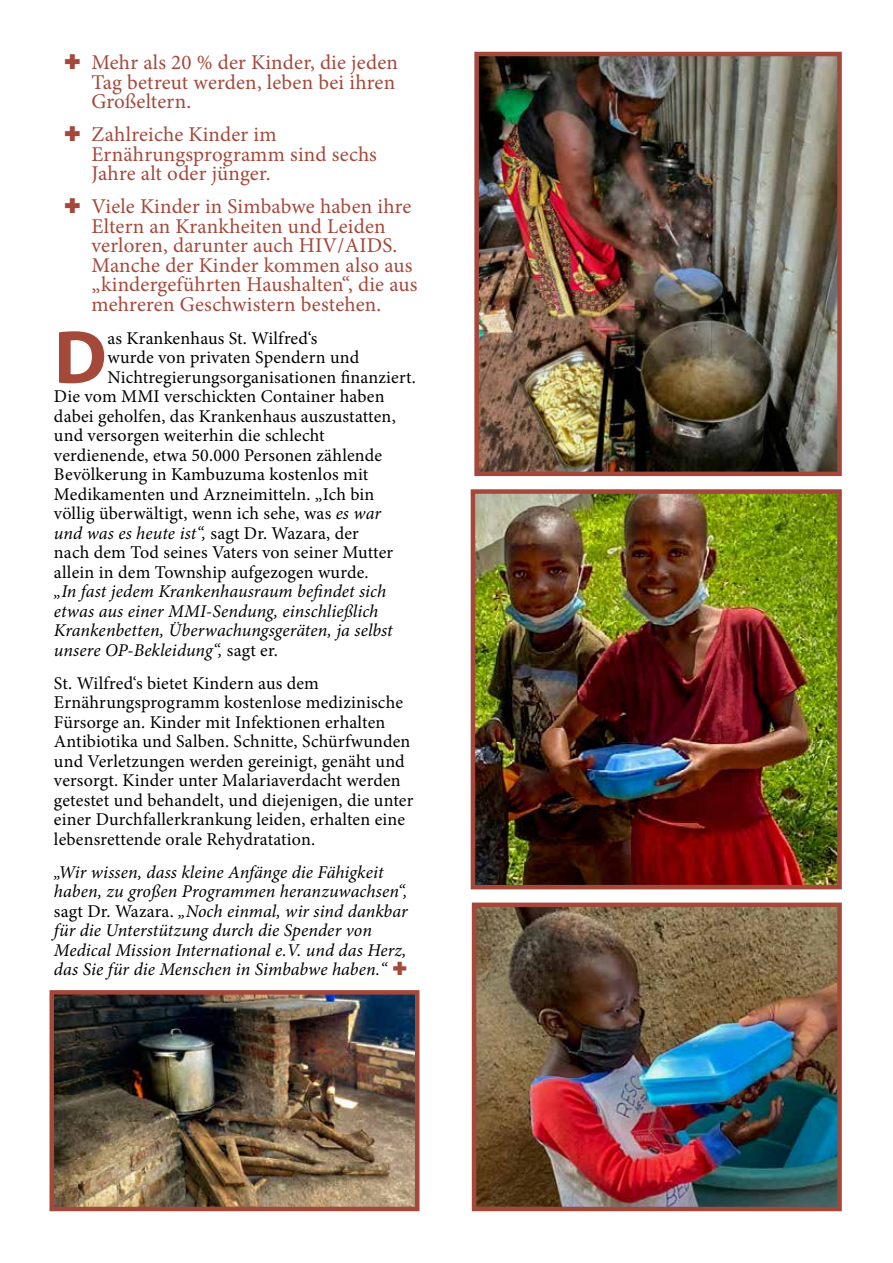
<style>
.page{position:relative;width:893px;height:1263px;background:#fff}
.page>*{position:absolute;margin:0;border:0;box-sizing:border-box;transform-origin:0 0}
.t1{font:700 75.9px "Myriad Pro";color:#a4483a}
.t2{font:21px/19.5px "Minion Pro";letter-spacing:.01em;color:#a4483a}
.t3{font:18px/19.5px "Minion Pro";letter-spacing:.01em;color:#000}
.t4{font:italic 18px/19.5px "Minion Pro";letter-spacing:.005em;color:#000}
.s1{font-style:italic}
.s2{font-style:normal}
</style>
<div class="page">
<img style="left:479px;top:57px;width:358px;height:414px">
<div style="left:474px;top:52px;width:368px;height:424px;border:4px solid #a4483a"></div>
<img style="left:476px;top:494px;width:361px;height:390px">
<div style="left:471px;top:489px;width:371px;height:400px;border:4px solid #a4483a"></div>
<img style="left:55px;top:995px;width:359px;height:211px">
<div style="left:50px;top:990px;width:369px;height:221px;border:4px solid #a4483a"></div>
<img style="left:477px;top:907px;width:360px;height:299px">
<div style="left:472px;top:902px;width:370px;height:309px;border:4px solid #a4483a"></div>
<p class="t2" style="left:92px;top:53px;width:308px;text-indent:-27px">✚ Mehr als 20 % der Kinder, die jeden<br>Tag betreut werden, leben bei ihren<br>Großeltern.</p>
<p class="t2" style="left:92px;top:125px;width:287px;text-indent:-27px">✚ Zahlreiche Kinder im<br>Ernährungsprogramm sind sechs<br>Jahre alt oder jünger.</p>
<p class="t2" style="left:92px;top:197px;width:327px;text-indent:-27px">✚ Viele Kinder in Simbabwe haben ihre Eltern an Krankheiten und Leiden verloren, darunter auch HIV/AIDS.<br>Manche der Kinder kommen also aus „kindergeführten Haushalten“, die aus mehreren Geschwistern bestehen.</p>
<h1 class="t1" style="left:54px;top:308px;width:54px">D</h1>
<p class="t3" style="left:108px;top:328px;width:211px">as Krankenhaus St. Wilfred‘s</p>
<p class="t3" style="left:108px;top:348px;width:253px">wurde von privaten Spendern und</p>
<p class="t3" style="left:108px;top:367px;width:310px">Nichtregierungsorganisationen finanziert.</p>
<p class="t3" style="left:54px;top:387px;width:332px">Die vom MMI verschickten Container haben</p>
<p class="t3" style="left:54px;top:406px;width:343px">dabei geholfen, das Krankenhaus auszustatten,</p>
<p class="t3" style="left:54px;top:426px;width:272px">und versorgen weiterhin die schlecht</p>
<p class="t3" style="left:54px;top:445px;width:330px">verdienende, etwa 50.000 Personen zählende</p>
<p class="t3" style="left:54px;top:465px;width:316px">Bevölkerung in Kambuzuma kostenlos mit</p>
<p class="t3" style="left:54px;top:484px;width:322px">Medikamenten und Arzneimitteln. „Ich bin</p>
<p class="t3" style="left:54px;top:504px;width:328px">völlig überwältigt, wenn ich sehe, was <span class="s1">es war</span></p>
<p class="t4" style="left:54px;top:523px;width:306px">und was es heute ist“, <span class="s2">sagt Dr. Wazara, der</span></p>
<p class="t3" style="left:54px;top:543px;width:341px">nach dem Tod seines Vaters von seiner Mutter</p>
<p class="t3" style="left:54px;top:562px;width:316px">allein in dem Township aufgezogen wurde.</p>
<p class="t4" style="left:54px;top:582px;width:340px">„In fast jedem Krankenhausraum befindet sich etwas aus einer MMI-Sendung, einschließlich Krankenbetten, Überwachungsgeräten, ja selbst unsere OP-Bekleidung“, <span class="s2">sagt er.</span></p>
<p class="t3" style="left:54px;top:673px;width:361px">St. Wilfred‘s bietet Kindern aus dem Ernährungsprogramm kostenlose medizinische Fürsorge an. Kinder mit Infektionen erhalten Antibiotika und Salben. Schnitte, Schürfwunden und Verletzungen werden gereinigt, genäht und versorgt. Kinder unter Malariaverdacht werden getestet und behandelt, und diejenigen, die unter einer Durchfallerkrankung leiden, erhalten eine lebensrettende orale Rehydratation.</p>
<p class="t4" style="left:54px;top:862px;width:355px">„Wir wissen, dass kleine Anfänge die Fähigkeit haben, zu großen Programmen heranzuwachsen“, <span class="s2">sagt Dr. Wazara.</span> „Noch einmal, wir sind dankbar für die Unterstützung durch die Spender von Medical Mission International e.V. und das Herz, das Sie für die Menschen in Simbabwe haben.“</p>
</div>
